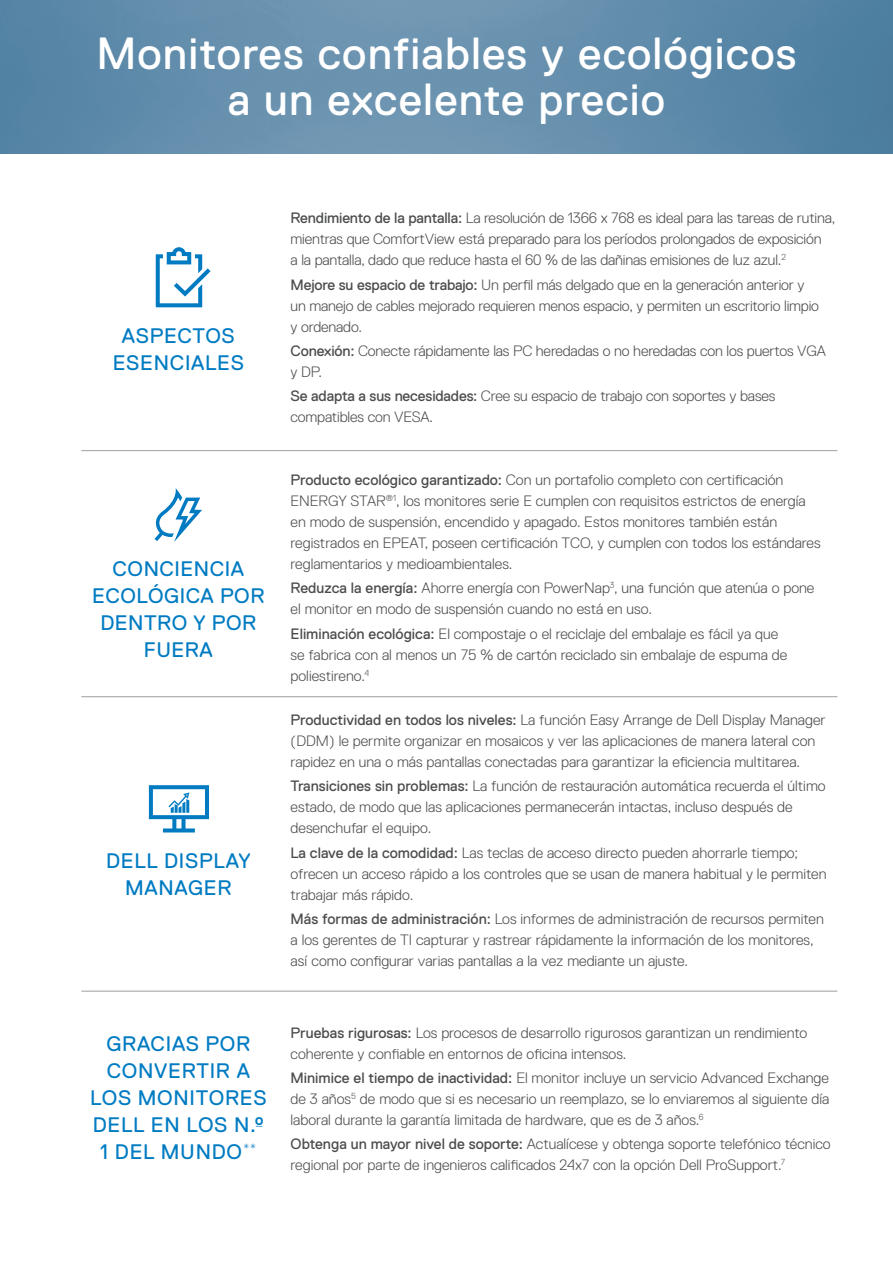
<style>
.page{position:relative;width:893px;height:1263px;background:#fff}
.page>*{position:absolute;margin:0;border:0;box-sizing:border-box;transform-origin:0 0}
.t1{font:45px/46.5px "Dell Replica";letter-spacing:.025em;color:#fff;text-align:center}
.t2{font:21px/27px "Dell Replica";letter-spacing:.035em;color:#007bc2;text-align:center}
.t3{font:300 15px/21px "Dell Replica";color:#4b4c4d}
.s1{font-weight:400}
</style>
<div class="page">
<img style="left:0;top:0;width:893px;height:153px">
<hr style="left:81px;top:450px;width:756px;height:1px;background:#a8a9ad">
<hr style="left:81px;top:696px;width:756px;height:1px;background:#a8a9ad">
<hr style="left:81px;top:990px;width:756px;height:2px;background:#a8a9ad">
<svg style="left:156px;top:247px;width:55px;height:60px"></svg>
<svg style="left:149px;top:785px;width:60px;height:47px"></svg>
<svg style="left:154px;top:488px;width:48px;height:54px"></svg>
<p class="t1" style="left:96px;top:30px;width:702px">Monitores confiables y ecológicos a un excelente precio</p>
<p class="t2" style="left:113px;top:323px;width:133px">ASPECTOS<br>ESENCIALES</p>
<p class="t2" style="left:92px;top:555px;width:174px">CONCIENCIA<br>ECOLÓGICA POR<br>DENTRO Y POR<br>FUERA</p>
<p class="t2" style="left:106px;top:847px;width:146px">DELL DISPLAY<br>MANAGER</p>
<p class="t2" style="left:90px;top:1030px;width:178px">GRACIAS POR<br>CONVERTIR A<br>LOS MONITORES<br>DELL EN LOS N.º<br>1 DEL MUNDO<sup>**</sup></p>
<p class="t3" style="left:291px;top:208px;width:546px"><span class="s1">Rendimiento de la pantalla:</span> La resolución de 1366 x 768 es ideal para las tareas de rutina, mientras que ComfortView está preparado para los períodos prolongados de exposición<br>a la pantalla, dado que reduce hasta el 60 % de las dañinas emisiones de luz azul.<sup>2</sup></p>
<p class="t3" style="left:291px;top:274px;width:530px"><span class="s1">Mejore su espacio de trabajo:</span> Un perfil más delgado que en la generación anterior y un manejo de cables mejorado requieren menos espacio, y permiten un escritorio limpio y ordenado.</p>
<p class="t3" style="left:291px;top:340px;width:537px"><span class="s1">Conexión:</span> Conecte rápidamente las PC heredadas o no heredadas con los puertos VGA y DP.</p>
<p class="t3" style="left:291px;top:386px;width:486px"><span class="s1">Se adapta a sus necesidades:</span> Cree su espacio de trabajo con soportes y bases compatibles con VESA.</p>
<p class="t3" style="left:291px;top:469px;width:532px"><span class="s1">Producto ecológico garantizado:</span> Con un portafolio completo con certificación ENERGY STAR<sup>®1</sup>, los monitores serie E cumplen con requisitos estrictos de energía en modo de suspensión, encendido y apagado. Estos monitores también están registrados en EPEAT, poseen certificación TCO, y cumplen con todos los estándares reglamentarios y medioambientales.</p>
<p class="t3" style="left:291px;top:578px;width:525px"><span class="s1">Reduzca la energía:</span> Ahorre energía con PowerNap<sup>3</sup>, una función que atenúa o pone el monitor en modo de suspensión cuando no está en uso.</p>
<p class="t3" style="left:291px;top:623px;width:498px"><span class="s1">Eliminación ecológica:</span> El compostaje o el reciclaje del embalaje es fácil ya que se fabrica con al menos un 75 % de cartón reciclado sin embalaje de espuma de poliestireno.<sup>4</sup></p>
<p class="t3" style="left:291px;top:709px;width:537px"><span class="s1">Productividad en todos los niveles:</span> La función Easy Arrange de Dell Display Manager (DDM) le permite organizar en mosaicos y ver las aplicaciones de manera lateral con rapidez en una o más pantallas conectadas para garantizar la eficiencia multitarea.</p>
<p class="t3" style="left:291px;top:776px;width:537px"><span class="s1">Transiciones sin problemas:</span> La función de restauración automática recuerda el último estado, de modo que las aplicaciones permanecerán intactas, incluso después de desenchufar el equipo.</p>
<p class="t3" style="left:291px;top:842px;width:537px"><span class="s1">La clave de la comodidad:</span> Las teclas de acceso directo pueden ahorrarle tiempo; ofrecen un acceso rápido a los controles que se usan de manera habitual y le permiten trabajar más rápido.</p>
<p class="t3" style="left:291px;top:908px;width:535px"><span class="s1">Más formas de administración:</span> Los informes de administración de recursos permiten a los gerentes de TI capturar y rastrear rápidamente la información de los monitores, así como configurar varias pantallas a la vez mediante un ajuste.</p>
<p class="t3" style="left:291px;top:1022px;width:518px"><span class="s1">Pruebas rigurosas:</span> Los procesos de desarrollo rigurosos garantizan un rendimiento coherente y confiable en entornos de oficina intensos.</p>
<p class="t3" style="left:291px;top:1067px;width:540px;text-align:justify"><span class="s1">Minimice el tiempo de inactividad:</span> El monitor incluye un servicio Advanced Exchange de 3 años<sup>5</sup> de modo que si es necesario un reemplazo, se lo enviaremos al siguiente día laboral durante la garantía limitada de hardware, que es de 3 años.<sup>6</sup></p>
<p class="t3" style="left:291px;top:1133px;width:542px"><span class="s1">Obtenga un mayor nivel de soporte:</span> Actualícese y obtenga soporte telefónico técnico regional por parte de ingenieros calificados 24x7 con la opción Dell ProSupport.<sup>7</sup></p>
</div>
